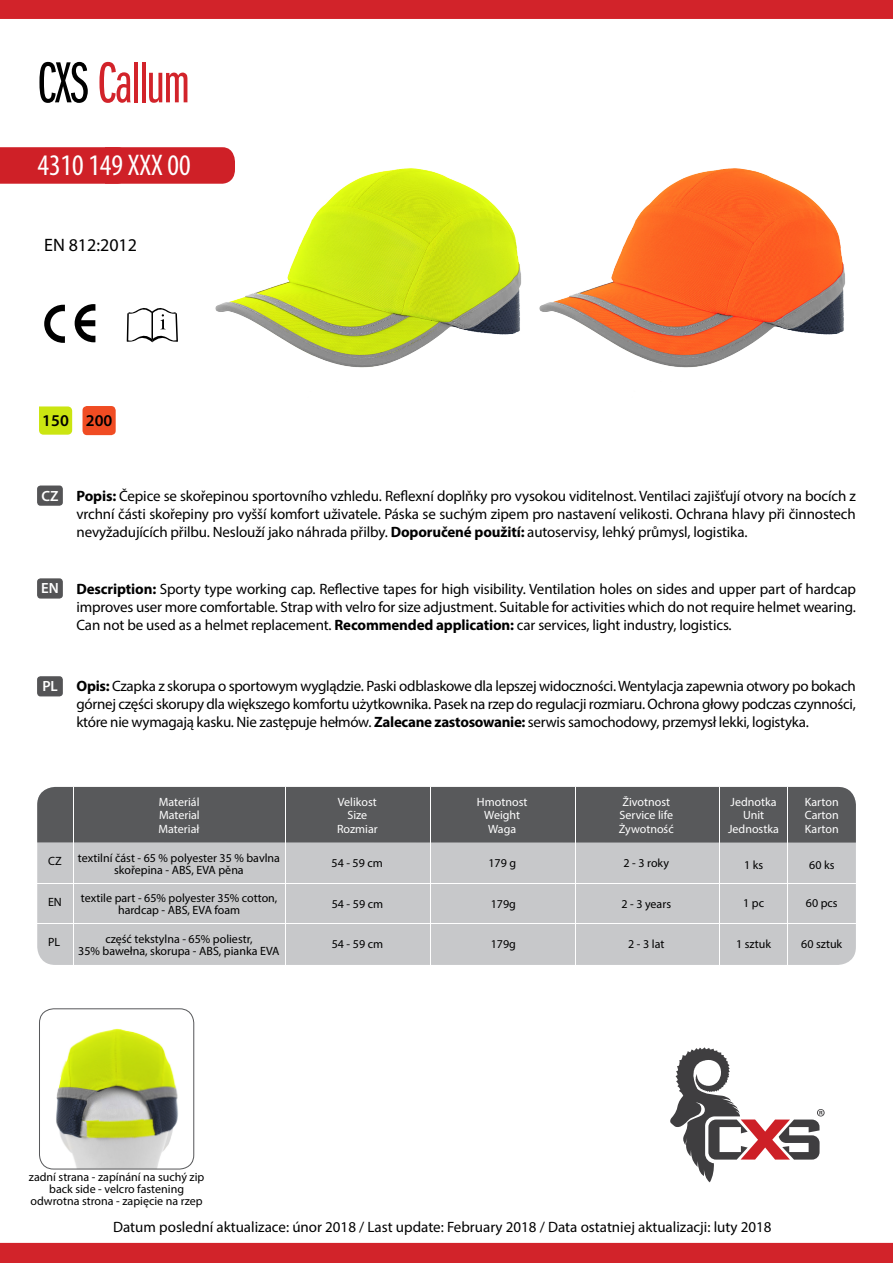
<style>
.page{position:relative;width:893px;height:1263px;background:#fff}
.page>*{position:absolute;margin:0;border:0;box-sizing:border-box;transform-origin:0 0}
.t1{font:60px "Franklin Got Itc DOT Boo Ext Com";letter-spacing:-.01em;color:#d2232a}
.t2{font:condensed 30px "Myriad Pro";color:#fff}
.t3{font:18px "Myriad Pro";color:#000}
.t4{font:600 16.5px "Myriad Pro";color:#000}
.t5{font:15px/18px "Myriad Pro";letter-spacing:-.01em;color:#000;text-align:justify}
.t6{font:600 14.85px "Myriad Pro";color:#fff}
.t7{font:12px/12px "Myriad Pro";color:#000;text-align:center}
.t8{font:12px "Myriad Pro";color:#fff}
.s1{color:#000}
.s2{font-weight:700}
</style>
<div class="page">
<div style="left:0;top:147px;width:115px;height:37px;background:#cf2027"></div>
<svg style="left:44px;top:304px;width:51px;height:39px"></svg>
<img style="left:115px;top:147px;width:324px;height:221px">
<img style="left:439px;top:168px;width:406px;height:200px">
<img style="left:39px;top:1009px;width:155px;height:160px">
<div style="left:39px;top:1008px;width:155px;height:161px;border:1px solid #58595b;border-radius:14px"></div>
<div style="left:37px;top:485px;width:26px;height:21px;background:#545456;border-radius:3px"></div>
<div style="left:37px;top:578px;width:26px;height:21px;background:#545456;border-radius:3px"></div>
<div style="left:37px;top:676px;width:26px;height:20px;background:#545456;border-radius:3px"></div>
<div style="left:0;top:0;width:893px;height:19px;background:#d2232a"></div>
<div style="left:0;top:1243px;width:893px;height:20px;background:#d2232a"></div>
<div style="left:37px;top:787px;width:819px;height:178px;background:#c7c8ca;border-radius:18px"></div>
<div style="left:37px;top:787px;width:819px;height:55px;background:#58595b"></div>
<hr style="left:73px;top:787px;width:1px;height:178px;background:#fff">
<hr style="left:37px;top:923px;width:819px;height:1px;background:#fff">
<hr style="left:37px;top:883px;width:819px;height:1px;background:#fff">
<hr style="left:430px;top:787px;width:1px;height:178px;background:#fff">
<hr style="left:285px;top:787px;width:1px;height:178px;background:#fff">
<hr style="left:787px;top:787px;width:1px;height:178px;background:#fff">
<hr style="left:719px;top:787px;width:1px;height:178px;background:#fff">
<svg style="left:39px;top:406px;width:34px;height:29px"></svg>
<div style="left:83px;top:406px;width:33px;height:29px;background:#f04c23;border-radius:4px"></div>
<hr style="left:575px;top:787px;width:1px;height:178px;background:#fff">
<svg style="left:670px;top:1047px;width:155px;height:135px"></svg>
<h1 class="t1" style="left:37px;top:51px;width:154px"><span class="s1">CXS</span> Callum</h1>
<h2 class="t2" style="left:38px;top:147px;width:155px">4310 149 XXX 00</h2>
<p class="t3" style="left:44px;top:234px;width:94px">EN 812:2012</p>
<p class="t4" style="left:42px;top:410px;width:72px">150 200</p>
<p class="t6" style="left:42px;top:486px;width:19px">CZ</p>
<p class="t6" style="left:41px;top:579px;width:19px">EN</p>
<p class="t5" style="left:77px;top:486px;width:781px"><span class="s2">Popis:</span> Čepice se skořepinou sportovního vzhledu. Reflexní doplňky pro vysokou viditelnost. Ventilaci zajišťují otvory na bocích z vrchní části skořepiny pro vyšší komfort uživatele. Páska se suchým zipem pro nastavení velikosti. Ochrana hlavy při činnostech nevyžadujících přilbu. Neslouží jako náhrada přilby. <span class="s2">Doporučené použití:</span> autoservisy, lehký průmysl, logistika.</p>
<p class="t5" style="left:77px;top:579px;width:781px"><span class="s2">Description:</span> Sporty type working cap. Reflective tapes for high visibility. Ventilation holes on sides and upper part of hardcap improves user more comfortable. Strap with velro for size adjustment. Suitable for activities which do not require helmet wearing.<br>Can not be used as a helmet replacement. <span class="s2">Recommended application:</span> car services, light industry, logistics.</p>
<p class="t6" style="left:42px;top:677px;width:17px">PL</p>
<p class="t5" style="left:77px;top:677px;width:781px"><span class="s2">Opis:</span> Czapka z skorupa o sportowym wyglądzie. Paski odblaskowe dla lepszej widoczności. Wentylacja zapewnia otwory po bokach górnej części skorupy dla większego komfortu użytkownika. Pasek na rzep do regulacji rozmiaru. Ochrona głowy podczas czynności, które nie wymagają kasku. Nie zastępuje hełmów. <span class="s2">Zalecane zastosowanie:</span> serwis samochodowy, przemysł lekki, logistyka.</p>
<p class="t8" style="left:622px;top:794px;width:49px">Životnost</p>
<p class="t8" style="left:619px;top:821px;width:56px">Żywotność</p>
<p class="t8" style="left:159px;top:794px;width:42px">Materiál</p>
<p class="t8" style="left:159px;top:821px;width:42px">Materiał</p>
<p class="t8" style="left:338px;top:794px;width:40px">Velikost</p>
<p class="t8" style="left:337px;top:821px;width:42px">Rozmiar</p>
<p class="t8" style="left:477px;top:794px;width:52px">Hmotnost</p>
<p class="t8" style="left:488px;top:821px;width:30px">Waga</p>
<p class="t8" style="left:619px;top:808px;width:55px">Service life</p>
<p class="t7" style="left:624px;top:857px;width:47px">2 - 3 roky</p>
<p class="t7" style="left:621px;top:897px;width:51px">2 - 3 years</p>
<p class="t8" style="left:159px;top:808px;width:42px">Material</p>
<p class="t8" style="left:484px;top:808px;width:37px">Weight</p>
<p class="t7" style="left:488px;top:857px;width:29px">179 g</p>
<p class="t7" style="left:491px;top:897px;width:27px">179g</p>
<p class="t7" style="left:491px;top:938px;width:27px">179g</p>
<p class="t8" style="left:348px;top:808px;width:21px">Size</p>
<p class="t7" style="left:78px;top:851px;width:204px">textilní část - 65 % polyester 35 % bavlna skořepina - ABS, EVA pěna</p>
<p class="t7" style="left:48px;top:855px;width:15px">CZ</p>
<p class="t7" style="left:332px;top:857px;width:53px">54 - 59 cm</p>
<p class="t7" style="left:332px;top:897px;width:53px">54 - 59 cm</p>
<p class="t7" style="left:332px;top:938px;width:53px">54 - 59 cm</p>
<p class="t7" style="left:81px;top:892px;width:198px">textile part - 65% polyester 35% cotton, hardcap - ABS, EVA foam</p>
<p class="t7" style="left:48px;top:896px;width:15px">EN</p>
<p class="t7" style="left:78px;top:932px;width:203px">część tekstylna - 65% poliestr,<br>35% bawełna, skorupa - ABS, pianka EVA</p>
<p class="t7" style="left:48px;top:936px;width:14px">PL</p>
<p class="t7" style="left:628px;top:938px;width:38px">2 - 3 lat</p>
<p class="t8" style="left:730px;top:794px;width:48px">Jednotka</p>
<p class="t8" style="left:728px;top:821px;width:52px">Jednostka</p>
<p class="t8" style="left:743px;top:808px;width:23px">Unit</p>
<p class="t8" style="left:805px;top:794px;width:35px">Karton</p>
<p class="t8" style="left:805px;top:821px;width:35px">Karton</p>
<p class="t8" style="left:805px;top:808px;width:36px">Carton</p>
<p class="t7" style="left:744px;top:859px;width:21px">1 ks</p>
<p class="t7" style="left:809px;top:859px;width:27px">60 ks</p>
<p class="t7" style="left:743px;top:897px;width:22px">1 pc</p>
<p class="t7" style="left:806px;top:897px;width:33px">60 pcs</p>
<p class="t7" style="left:736px;top:938px;width:36px">1 sztuk</p>
<p class="t7" style="left:801px;top:938px;width:42px">60 sztuk</p>
<p class="t7" style="left:29px;top:1171px;width:177px">zadní strana - zapínání na suchý zip back side - velcro fastening odwrotna strona - zapięcie na rzep</p>
<p class="t5" style="left:113px;top:1218px;width:660px">Datum poslední aktualizace: únor 2018 / Last update: February 2018 / Data ostatniej aktualizacji: luty 2018</p>
</div>
